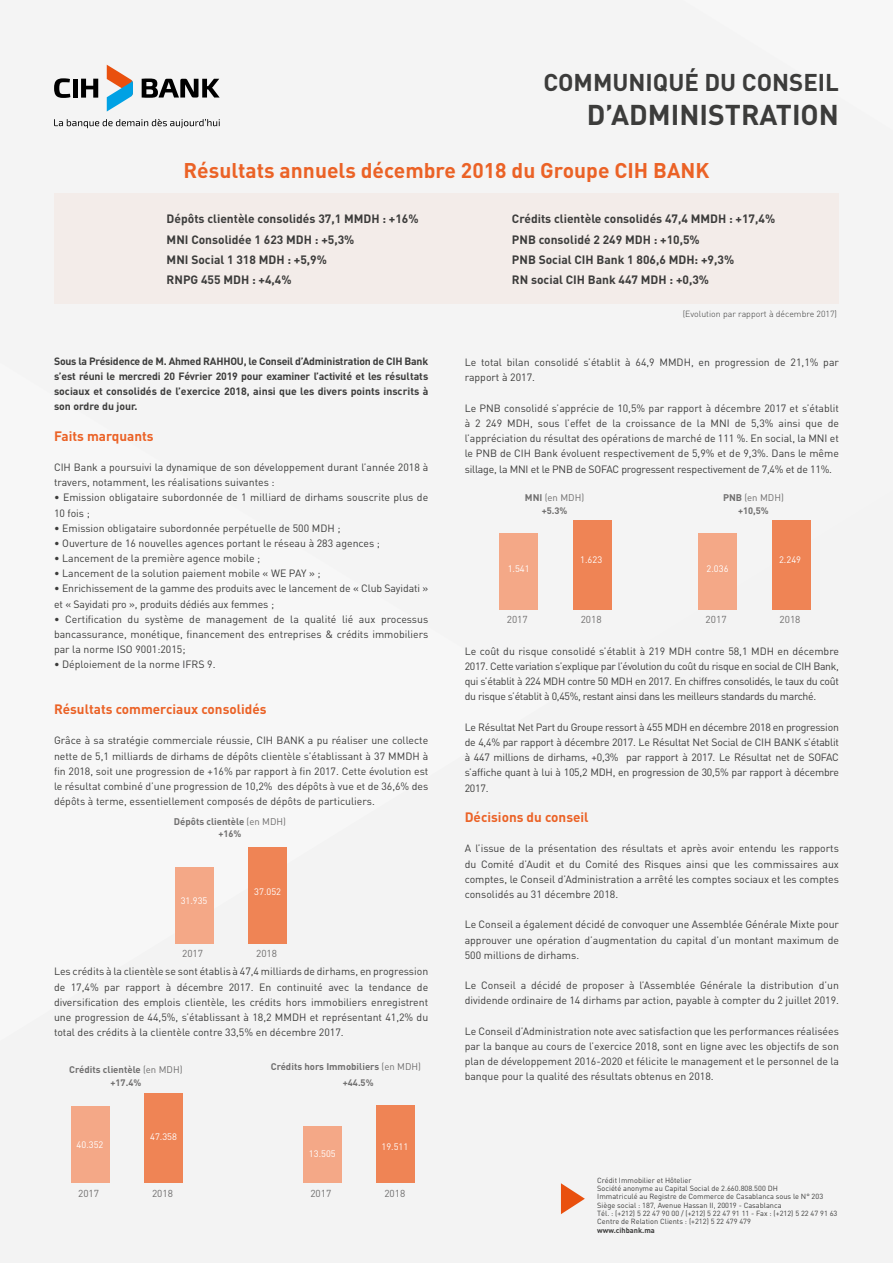
<style>
.page{position:relative;width:893px;height:1263px;background:#fff}
.page>*{position:absolute;margin:0;border:0;box-sizing:border-box;transform-origin:0 0}
.t1{font:700 28.35px "DIN";color:#3c3c3b}
.t2{font:700 24px "DIN";color:#3c3c3b}
.t3{font:700 21px "DIN";color:#eb6226}
.t4{font:700 13.5px "DIN";color:#eb6226}
.t5{font:700 12px "DIN";color:#3c3c3b}
.t6{font:10.5px/15.1px "DIN";color:#3c3c3b;text-align:justify}
.t7{font:700 10.5px/15.1px "DIN";color:#3c3c3b;text-align:justify}
.t8{font:10.05px "DIN";color:#706f6f}
.t9{font:700 9.6px "DIN";color:#706f6f}
.t10{font:9.6px "DIN";color:#706f6f}
.t11{font:9.3px "DIN";color:#fff}
.t12{font:700 9.3px "DIN";color:#706f6f}
.t13{font:300 8.7px "DIN";color:#3c3c3b}
.t14{font:7.35px/8.4px "DIN";color:#3c3c3b}
.t15{font:700 7.35px "DIN";color:#3c3c3b}
.s1{font-weight:400}
.s2{font-weight:700}
</style>
<div class="page">
<div style="left:0;top:0;width:893px;height:264px;background:#f4f4f4"></div>
<div style="left:0;top:264px;width:893px;height:999px;background:#f3f3f3"></div>
<div style="left:54px;top:193px;width:785px;height:111px;background:#f3ece9"></div>
<svg style="left:107px;top:65px;width:26px;height:47px"></svg>
<svg style="left:54px;top:78px;width:16px;height:20px"></svg>
<div style="left:73px;top:79px;width:5px;height:19px;background:#000"></div>
<svg style="left:81px;top:79px;width:17px;height:19px"></svg>
<svg style="left:142px;top:79px;width:78px;height:19px"></svg>
<svg style="left:54px;top:119px;width:166px;height:9px"></svg>
<div style="left:175px;top:866px;width:39px;height:77px;background:#f4a887"></div>
<div style="left:248px;top:847px;width:39px;height:96px;background:#ef8455"></div>
<div style="left:71px;top:1106px;width:39px;height:77px;background:#f4a887"></div>
<div style="left:144px;top:1094px;width:39px;height:89px;background:#ef8455"></div>
<div style="left:303px;top:1126px;width:39px;height:57px;background:#f4a887"></div>
<div style="left:376px;top:1105px;width:39px;height:78px;background:#ef8455"></div>
<div style="left:499px;top:533px;width:39px;height:77px;background:#f4a887"></div>
<div style="left:573px;top:520px;width:39px;height:90px;background:#ef8455"></div>
<svg style="left:561px;top:1183px;width:24px;height:31px"></svg>
<div style="left:698px;top:533px;width:39px;height:77px;background:#f4a887"></div>
<div style="left:772px;top:520px;width:38px;height:90px;background:#ef8455"></div>
<h2 class="t2" style="left:543px;top:67px;width:297px">COMMUNIQUÉ DU CONSEIL</h2>
<h1 class="t1" style="left:587px;top:97px;width:253px">D’ADMINISTRATION</h1>
<h3 class="t3" style="left:184px;top:156px;width:527px">Résultats annuels décembre 2018 du Groupe CIH BANK</h3>
<p class="t5" style="left:167px;top:211px;width:253px">Dépôts clientèle consolidés 37,1 MMDH : +16%</p>
<p class="t5" style="left:512px;top:211px;width:265px">Crédits clientèle consolidés 47,4 MMDH : +17,4%</p>
<p class="t5" style="left:167px;top:232px;width:189px">MNI Consolidée 1 623 MDH : +5,3%</p>
<p class="t5" style="left:512px;top:232px;width:189px">PNB consolidé 2 249 MDH : +10,5%</p>
<p class="t5" style="left:167px;top:252px;width:162px">MNI Social 1 318 MDH : +5,9%</p>
<p class="t5" style="left:512px;top:252px;width:224px">PNB Social CIH Bank 1 806,6 MDH: +9,3%</p>
<p class="t5" style="left:167px;top:271px;width:127px">RNPG 455 MDH : +4,4%</p>
<p class="t5" style="left:512px;top:271px;width:199px">RN social CIH Bank 447 MDH : +0,3%</p>
<p class="t13" style="left:683px;top:308px;width:156px">(Evolution par rapport à décembre 2017)</p>
<p class="t7" style="left:54px;top:353px;width:376px">Sous la Présidence de M. Ahmed RAHHOU, le Conseil d’Administration de CIH Bank s’est réuni le mercredi 20 Février 2019 pour examiner l’activité et les résultats sociaux et consolidés de l’exercice 2018, ainsi que les divers points inscrits à son ordre du jour.</p>
<p class="t4" style="left:54px;top:427px;width:101px">Faits marquants</p>
<p class="t6" style="left:54px;top:459px;width:376px">CIH Bank a poursuivi la dynamique de son développement durant l’année 2018 à travers, notamment, les réalisations suivantes :</p>
<p class="t6" style="left:54px;top:490px;width:376px">• Emission obligataire subordonnée de 1 milliard de dirhams souscrite plus de<br>10 fois ;</p>
<p class="t6" style="left:54px;top:520px;width:288px">• Emission obligataire subordonnée perpétuelle de 500 MDH ;</p>
<p class="t6" style="left:54px;top:535px;width:328px">• Ouverture de 16 nouvelles agences portant le réseau à 283 agences ;</p>
<p class="t6" style="left:54px;top:550px;width:208px">• Lancement de la première agence mobile ;</p>
<p class="t6" style="left:54px;top:566px;width:268px">• Lancement de la solution paiement mobile « WE PAY » ;</p>
<p class="t6" style="left:54px;top:581px;width:376px">• Enrichissement de la gamme des produits avec le lancement de « Club Sayidati » et « Sayidati pro », produits dédiés aux femmes ;</p>
<p class="t6" style="left:54px;top:611px;width:376px">• Certification du système de management de la qualité lié aux processus bancassurance, monétique, financement des entreprises &amp; crédits immobiliers par la norme ISO 9001:2015;</p>
<p class="t6" style="left:54px;top:657px;width:163px">• Déploiement de la norme IFRS 9.</p>
<p class="t4" style="left:54px;top:700px;width:214px">Résultats commerciaux consolidés</p>
<p class="t6" style="left:54px;top:733px;width:376px">Grâce à sa stratégie commerciale réussie, CIH BANK a pu réaliser une collecte nette de 5,1 milliards de dirhams de dépôts clientèle s’établissant à 37 MMDH à fin 2018, soit une progression de +16% par rapport à fin 2017. Cette évolution est le résultat combiné d’une progression de 10,2% des dépôts à vue et de 36,6% des dépôts à terme, essentiellement composés de dépôts de particuliers.</p>
<p class="t9" style="left:174px;top:815px;width:114px">Dépôts clientèle <span class="s1">(en MDH)</span></p>
<p class="t12" style="left:218px;top:827px;width:25px">+16%</p>
<p class="t11" style="left:181px;top:895px;width:28px">31.935</p>
<p class="t11" style="left:254px;top:885px;width:28px">37.052</p>
<p class="t8" style="left:182px;top:947px;width:22px">2017</p>
<p class="t8" style="left:256px;top:947px;width:22px">2018</p>
<p class="t6" style="left:54px;top:964px;width:376px">Les crédits à la clientèle se sont établis à 47,4 milliards de dirhams, en progression de 17,4% par rapport à décembre 2017. En continuité avec la tendance de diversification des emplois clientèle, les crédits hors immobiliers enregistrent une progression de 44,5%, s’établissant à 18,2 MMDH et représentant 41,2% du total des crédits à la clientèle contre 33,5% en décembre 2017.</p>
<p class="t9" style="left:69px;top:1063px;width:115px">Crédits clientèle <span class="s1">(en MDH)</span></p>
<p class="t9" style="left:271px;top:1060px;width:152px">Crédits hors Immobiliers <span class="s1">(en MDH)</span></p>
<p class="t12" style="left:111px;top:1076px;width:32px">+17.4%</p>
<p class="t12" style="left:343px;top:1076px;width:32px">+44.5%</p>
<p class="t11" style="left:77px;top:1139px;width:28px">40.352</p>
<p class="t11" style="left:150px;top:1131px;width:28px">47.358</p>
<p class="t11" style="left:309px;top:1148px;width:28px">13.505</p>
<p class="t11" style="left:381px;top:1141px;width:28px">19.511</p>
<p class="t8" style="left:78px;top:1187px;width:22px">2017</p>
<p class="t8" style="left:152px;top:1187px;width:22px">2018</p>
<p class="t8" style="left:310px;top:1187px;width:22px">2017</p>
<p class="t8" style="left:384px;top:1187px;width:22px">2018</p>
<p class="t6" style="left:465px;top:355px;width:376px">Le total bilan consolidé s’établit à 64,9 MMDH, en progression de 21,1% par rapport à 2017.</p>
<p class="t6" style="left:465px;top:400px;width:376px">Le PNB consolidé s’apprécie de 10,5% par rapport à décembre 2017 et s’établit à 2 249 MDH, sous l’effet de la croissance de la MNI de 5,3% ainsi que de l’appréciation du résultat des opérations de marché de 111 %. En social, la MNI et le PNB de CIH Bank évoluent respectivement de 5,9% et de 9,3%. Dans le même sillage, la MNI et le PNB de SOFAC progressent respectivement de 7,4% et de 11%.</p>
<p class="t10" style="left:525px;top:491px;width:61px"><span class="s2">MNI</span> (en MDH)</p>
<p class="t10" style="left:723px;top:491px;width:62px"><span class="s2">PNB</span> (en MDH)</p>
<p class="t12" style="left:542px;top:505px;width:27px">+5.3%</p>
<p class="t12" style="left:738px;top:505px;width:32px">+10,5%</p>
<p class="t11" style="left:580px;top:554px;width:23px">1.623</p>
<p class="t11" style="left:779px;top:554px;width:23px">2.249</p>
<p class="t11" style="left:508px;top:563px;width:23px">1.541</p>
<p class="t11" style="left:707px;top:563px;width:23px">2.036</p>
<p class="t8" style="left:507px;top:613px;width:22px">2017</p>
<p class="t8" style="left:581px;top:613px;width:22px">2018</p>
<p class="t8" style="left:706px;top:613px;width:22px">2017</p>
<p class="t8" style="left:780px;top:613px;width:22px">2018</p>
<p class="t6" style="left:465px;top:643px;width:376px">Le coût du risque consolidé s’établit à 219 MDH contre 58,1 MDH en décembre 2017. Cette variation s’explique par l’évolution du coût du risque en social de CIH Bank, qui s’établit à 224 MDH contre 50 MDH en 2017. En chiffres consolidés, le taux du coût du risque s’établit à 0,45%, restant ainsi dans les meilleurs standards du marché.</p>
<p class="t6" style="left:465px;top:719px;width:376px">Le Résultat Net Part du Groupe ressort à 455 MDH en décembre 2018 en progression de 4,4% par rapport à décembre 2017. Le Résultat Net Social de CIH BANK s’établit à 447 millions de dirhams, +0,3% par rapport à 2017. Le Résultat net de SOFAC s’affiche quant à lui à 105,2 MDH, en progression de 30,5% par rapport à décembre 2017.</p>
<p class="t4" style="left:465px;top:808px;width:125px">Décisions du conseil</p>
<p class="t6" style="left:465px;top:841px;width:376px">A l’issue de la présentation des résultats et après avoir entendu les rapports du Comité d’Audit et du Comité des Risques ainsi que les commissaires aux comptes, le Conseil d’Administration a arrêté les comptes sociaux et les comptes consolidés au 31 décembre 2018.</p>
<p class="t6" style="left:465px;top:917px;width:376px">Le Conseil a également décidé de convoquer une Assemblée Générale Mixte pour approuver une opération d’augmentation du capital d’un montant maximum de 500 millions de dirhams.</p>
<p class="t6" style="left:465px;top:977px;width:376px">Le Conseil a décidé de proposer à l’Assemblée Générale la distribution d’un dividende ordinaire de 14 dirhams par action, payable à compter du 2 juillet 2019.</p>
<p class="t6" style="left:465px;top:1023px;width:376px">Le Conseil d’Administration note avec satisfaction que les performances réalisées par la banque au cours de l’exercice 2018, sont en ligne avec les objectifs de son plan de développement 2016-2020 et félicite le management et le personnel de la banque pour la qualité des résultats obtenus en 2018.</p>
<p class="t14" style="left:597px;top:1176px;width:242px">Crédit Immobilier et Hôtelier<br>Société anonyme au Capital Social de 2.660.808.500 DH<br>Immatriculé au Registre de Commerce de Casablanca sous le N° 203<br>Siège social : 187, Avenue Hassan II, 20019 - Casablanca<br>Tél. : (+212) 5 22 47 90 00 / (+212) 5 22 47 91 11 - Fax : (+212) 5 22 47 91 63<br>Centre de Relation Clients : (+212) 5 22 479 479</p>
<p class="t15" style="left:597px;top:1225px;width:59px">www.cihbank.ma</p>
</div>
